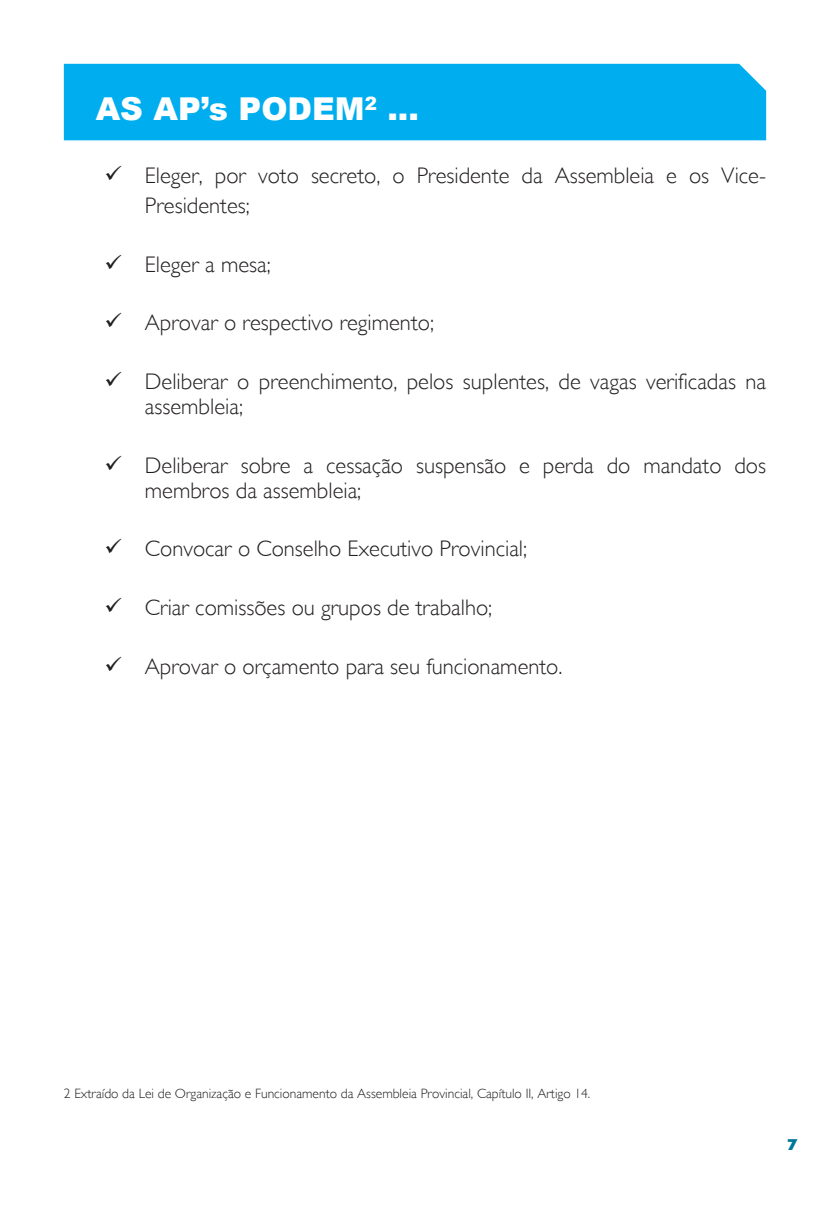
<style>
.page{position:relative;width:830px;height:1212px;background:#fff}
.page>*{position:absolute;margin:0;border:0;box-sizing:border-box;transform-origin:0 0}
.t1{font:900 31.5px "Arial";color:#fff}
.t2{font:300 22.5px/24.8px "Gill Sans";color:#231f20}
.t3{font:800 15.75px "Gill Sans";color:#007899}
.t4{font:300 13.5px "Gill Sans";color:#231f20}
</style>
<div class="page">
<div style="left:64px;top:64px;width:701px;height:76px;background:#00aeef"></div>
<p class="t1" style="left:96px;top:86px;width:324px">AS AP’s PODEM<sup>2</sup> ...</p>
<p class="t2" style="left:145px;top:161px;width:622px;line-height:29.2px;text-indent:-40px">✓ Eleger, por voto secreto, o Presidente da Assembleia e os Vice-<br>Presidentes;</p>
<p class="t2" style="left:104px;top:252px;width:168px">✓ Eleger a mesa;</p>
<p class="t2" style="left:104px;top:311px;width:331px">✓ Aprovar o respectivo regimento;</p>
<p class="t2" style="left:145px;top:369px;width:622px;text-indent:-40px">✓ Deliberar o preenchimento, pelos suplentes, de vagas verificadas na assembleia;</p>
<p class="t2" style="left:145px;top:453px;width:622px;text-indent:-40px">✓ Deliberar sobre a cessação suspensão e perda do mandato dos membros da assembleia;</p>
<p class="t2" style="left:104px;top:537px;width:424px">✓ Convocar o Conselho Executivo Provincial;</p>
<p class="t2" style="left:104px;top:595px;width:389px">✓ Criar comissões ou grupos de trabalho;</p>
<p class="t2" style="left:104px;top:654px;width:459px">✓ Aprovar o orçamento para seu funcionamento.</p>
<p class="t4" style="left:64px;top:1086px;width:527px">2 Extraído da Lei de Organização e Funcionamento da Assembleia Provincial, Capítulo II, Artigo 14.</p>
<p class="t3" style="left:786px;top:1135px;width:12px">7</p>
</div>
